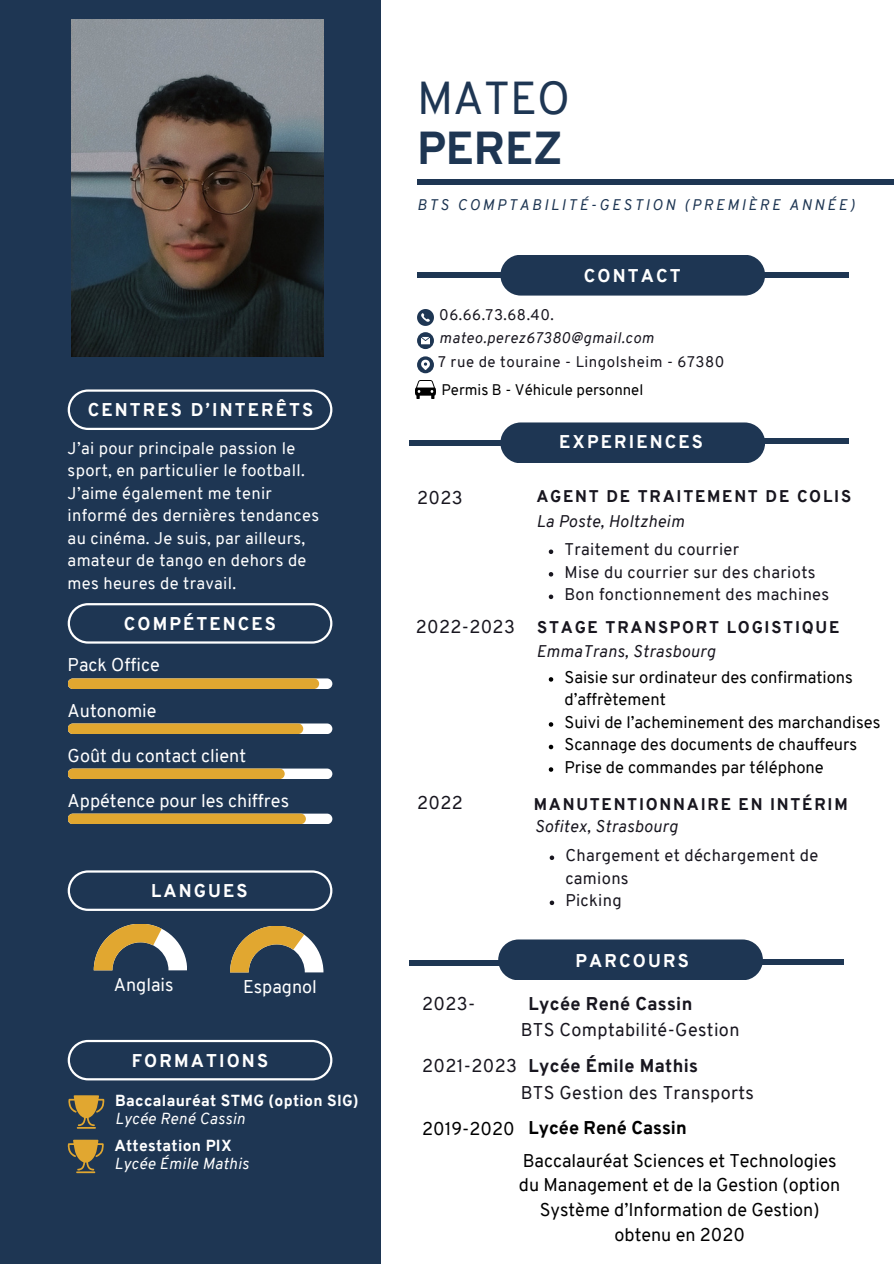
<style>
.page{position:relative;width:894px;height:1264px;background:#fff}
.page>*{position:absolute;margin:0;border:0;box-sizing:border-box;transform-origin:0 0}
.t1{font:45px "Overpass";color:#1e3653}
.t2{font:800 45px "Overpass";color:#1e3653}
.t3{font:18px/24.8px "Overpass";color:#000;text-align:center}
.t4{font:18px "Overpass";letter-spacing:.02em;color:#18161f}
.t5{font:18px "Overpass";color:#fff}
.t6{font:800 18px "Overpass";letter-spacing:.115em;color:#fff}
.t7{font:800 18px "Overpass";letter-spacing:.02em;color:#18161f}
.t8{font:800 18px "Overpass";color:#000}
.t9{font:16.5px/22.5px "Overpass";letter-spacing:.02em;color:#fff}
.t10{font:16.5px/22.5px "Overpass";color:#000}
.t11{font:16.5px/22.5px "Overpass";letter-spacing:.02em;color:#18161f}
.t12{font:800 16.5px "Overpass";letter-spacing:.105em;color:#18161f}
.t13{font:italic 16.5px "Overpass";letter-spacing:.02em;color:#18161f}
.t14{font:800 15.6px "Overpass";letter-spacing:.02em;color:#fff}
.t15{font:italic 15.6px "Overpass";letter-spacing:.02em;color:#fff}
.t16{font:15px "Overpass";letter-spacing:.035em;color:#18161f}
.t17{font:italic 15px "Overpass";letter-spacing:.18em;color:#1e3653}
.t18{font:italic 15px "Overpass";letter-spacing:.035em;color:#18161f}
.t19{font:15px "Overpass";color:#000}
</style>
<div class="page">
<div style="left:0;top:0;width:380px;height:1263px;background:#1e3653"></div>
<div style="left:417px;top:180px;width:476px;height:5px;background:#1e3653"></div>
<div style="left:409px;top:440px;width:111px;height:6px;background:#1e3653"></div>
<div style="left:500px;top:422px;width:264px;height:41px;background:#1e3653;border-radius:20px"></div>
<div style="left:736px;top:438px;width:112px;height:5px;background:#1e3653"></div>
<div style="left:409px;top:959px;width:111px;height:6px;background:#1e3653"></div>
<div style="left:498px;top:939px;width:264px;height:41px;background:#1e3653;border-radius:20px"></div>
<div style="left:731px;top:959px;width:112px;height:5px;background:#1e3653"></div>
<div style="left:417px;top:272px;width:111px;height:6px;background:#1e3653"></div>
<div style="left:500px;top:255px;width:264px;height:40px;background:#1e3653;border-radius:20px"></div>
<div style="left:736px;top:272px;width:112px;height:6px;background:#1e3653"></div>
<svg style="left:417px;top:309px;width:17px;height:17px"></svg>
<svg style="left:417px;top:332px;width:17px;height:17px"></svg>
<svg style="left:417px;top:356px;width:17px;height:17px"></svg>
<svg style="left:68px;top:389px;width:264px;height:41px"></svg>
<svg style="left:68px;top:603px;width:264px;height:40px"></svg>
<div style="left:68px;top:678px;width:264px;height:11px;background:#fff;border-radius:5px"></div>
<div style="left:68px;top:678px;width:251px;height:11px;background:#e1a730;border-radius:5px"></div>
<div style="left:68px;top:723px;width:264px;height:11px;background:#fff;border-radius:5px"></div>
<div style="left:68px;top:723px;width:235px;height:11px;background:#e1a730;border-radius:5px"></div>
<div style="left:68px;top:768px;width:264px;height:11px;background:#fff;border-radius:5px"></div>
<div style="left:68px;top:768px;width:216px;height:11px;background:#e1a730;border-radius:5px"></div>
<div style="left:68px;top:813px;width:264px;height:11px;background:#fff;border-radius:5px"></div>
<div style="left:68px;top:813px;width:238px;height:11px;background:#e1a730;border-radius:5px"></div>
<svg style="left:68px;top:870px;width:264px;height:41px"></svg>
<svg style="left:230px;top:926px;width:93px;height:46px"></svg>
<svg style="left:94px;top:924px;width:93px;height:46px"></svg>
<svg style="left:68px;top:1039px;width:264px;height:41px"></svg>
<svg style="left:68px;top:1095px;width:36px;height:33px"></svg>
<svg style="left:68px;top:1139px;width:36px;height:34px"></svg>
<img style="left:415px;top:380px;width:20px;height:18px">
<img style="left:71px;top:20px;width:252px;height:336px">
<svg style="left:548px;top:549px;width:5px;height:5px"></svg>
<svg style="left:548px;top:572px;width:5px;height:4px"></svg>
<svg style="left:548px;top:594px;width:5px;height:5px"></svg>
<svg style="left:549px;top:855px;width:5px;height:5px"></svg>
<svg style="left:549px;top:900px;width:5px;height:5px"></svg>
<svg style="left:548px;top:677px;width:5px;height:4px"></svg>
<svg style="left:548px;top:722px;width:5px;height:4px"></svg>
<svg style="left:548px;top:744px;width:5px;height:5px"></svg>
<svg style="left:548px;top:767px;width:5px;height:4px"></svg>
<p class="t6" style="left:88px;top:403px;width:227px">CENTRES D’INTERÊTS</p>
<p class="t9" style="left:68px;top:438px;width:253px">J’ai pour principale passion le sport, en particulier le football.<br>J’aime également me tenir informé des dernières tendances au cinéma. Je suis, par ailleurs, amateur de tango en dehors de mes heures de travail.</p>
<p class="t6" style="left:124px;top:616px;width:153px">COMPÉTENCES</p>
<p class="t5" style="left:68px;top:658px;width:94px">Pack Office</p>
<p class="t5" style="left:68px;top:703px;width:90px">Autonomie</p>
<p class="t5" style="left:68px;top:748px;width:180px">Goût du contact client</p>
<p class="t5" style="left:68px;top:793px;width:223px">Appétence pour les chiffres</p>
<p class="t6" style="left:151px;top:883px;width:98px">LANGUES</p>
<p class="t5" style="left:114px;top:977px;width:61px">Anglais</p>
<p class="t5" style="left:243px;top:979px;width:75px">Espagnol</p>
<p class="t6" style="left:132px;top:1053px;width:138px">FORMATIONS</p>
<p class="t14" style="left:115px;top:1094px;width:245px">Baccalauréat STMG (option SIG)</p>
<p class="t15" style="left:115px;top:1112px;width:131px">Lycée René Cassin</p>
<p class="t14" style="left:114px;top:1138px;width:119px">Attestation PIX</p>
<p class="t15" style="left:114px;top:1157px;width:136px">Lycée Émile Mathis</p>
<p class="t1" style="left:417px;top:80px;width:154px">MATEO</p>
<p class="t2" style="left:417px;top:130px;width:147px">PEREZ</p>
<p class="t17" style="left:417px;top:199px;width:439px">BTS COMPTABILITÉ-GESTION (PREMIÈRE ANNÉE)</p>
<p class="t6" style="left:583px;top:269px;width:98px">CONTACT</p>
<p class="t16" style="left:439px;top:309px;width:116px">06.66.73.68.40.</p>
<p class="t18" style="left:439px;top:332px;width:216px">mateo.perez67380@gmail.com</p>
<p class="t16" style="left:438px;top:356px;width:287px">7 rue de touraine - Lingolsheim - 67380</p>
<p class="t19" style="left:441px;top:383px;width:203px">Permis B - Véhicule personnel</p>
<p class="t6" style="left:559px;top:434px;width:145px">EXPERIENCES</p>
<p class="t4" style="left:417px;top:491px;width:47px">2023</p>
<p class="t12" style="left:536px;top:490px;width:316px">AGENT DE TRAITEMENT DE COLIS</p>
<p class="t13" style="left:536px;top:514px;width:149px">La Poste, Holtzheim</p>
<p class="t11" style="left:564px;top:540px;width:176px">Traitement du courrier</p>
<p class="t11" style="left:564px;top:562px;width:252px">Mise du courrier sur des chariots</p>
<p class="t11" style="left:564px;top:585px;width:266px">Bon fonctionnement des machines</p>
<p class="t4" style="left:415px;top:619px;width:101px">2022-2023</p>
<p class="t12" style="left:537px;top:620px;width:303px">STAGE TRANSPORT LOGISTIQUE</p>
<p class="t13" style="left:536px;top:644px;width:180px">EmmaTrans, Strasbourg</p>
<p class="t10" style="left:564px;top:667px;width:290px">Saisie sur ordinateur des confirmations d’affrètement</p>
<p class="t10" style="left:564px;top:712px;width:317px">Suivi de l’acheminement des marchandises</p>
<p class="t10" style="left:564px;top:735px;width:294px">Scannage des documents de chauffeurs</p>
<p class="t10" style="left:564px;top:757px;width:261px">Prise de commandes par téléphone</p>
<p class="t4" style="left:417px;top:795px;width:47px">2022</p>
<p class="t12" style="left:533px;top:797px;width:315px">MANUTENTIONNAIRE EN INTÉRIM</p>
<p class="t13" style="left:534px;top:819px;width:144px">Sofitex, Strasbourg</p>
<p class="t11" style="left:565px;top:845px;width:254px">Chargement et déchargement de camions</p>
<p class="t11" style="left:565px;top:890px;width:58px">Picking</p>
<p class="t6" style="left:575px;top:953px;width:115px">PARCOURS</p>
<p class="t7" style="left:528px;top:996px;width:165px">Lycée René Cassin</p>
<p class="t4" style="left:520px;top:1022px;width:220px">BTS Comptabilité-Gestion</p>
<p class="t7" style="left:528px;top:1058px;width:171px">Lycée Émile Mathis</p>
<p class="t4" style="left:520px;top:1085px;width:235px">BTS Gestion des Transports</p>
<p class="t4" style="left:422px;top:996px;width:55px">2023-</p>
<p class="t4" style="left:422px;top:1058px;width:96px">2021-2023</p>
<p class="t3" style="left:422px;top:1118px;width:94px">2019-2020</p>
<p class="t8" style="left:528px;top:1120px;width:159px">Lycée René Cassin</p>
<p class="t3" style="left:518px;top:1149px;width:323px">Baccalauréat Sciences et Technologies du Management et de la Gestion (option<br>Système d’Information de Gestion) obtenu en 2020</p>
</div>
